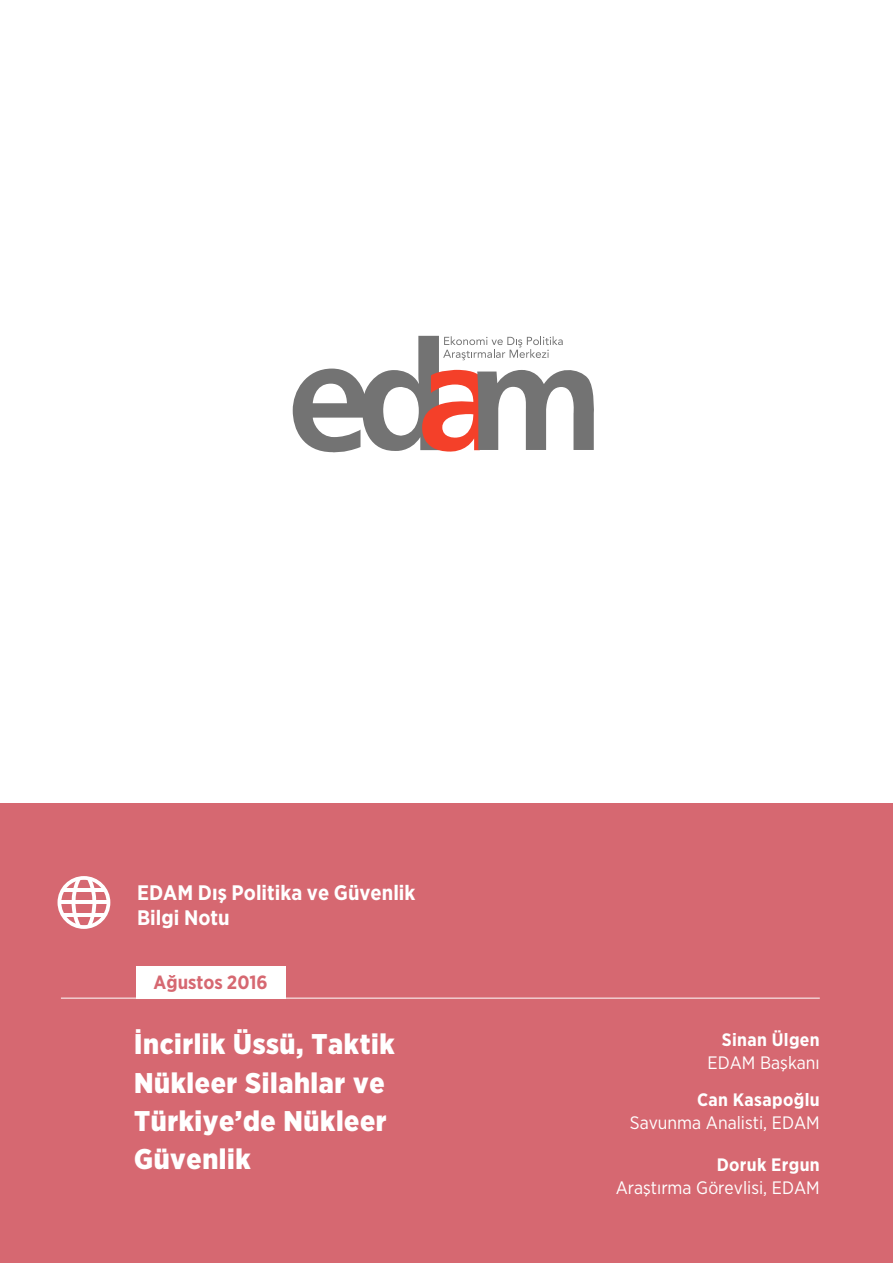
<style>
.page{position:relative;width:893px;height:1263px;background:#fff}
.page>*{position:absolute;margin:0;border:0;box-sizing:border-box;transform-origin:0 0}
.t1{font:900 28.5px/38.4px "Gotham Narrow";letter-spacing:.02em;color:#fff}
.t2{font:700 21px/25.2px "Gotham Narrow";color:#fff}
.t3{font:700 19.05px "Gotham Narrow";color:#d66871}
.t4{font:18px/22.8px "Gotham Narrow";color:#fff;text-align:right}
.s1{font-weight:700}
</style>
<div class="page">
<div style="left:0;top:804px;width:893px;height:459px;background:#d66871"></div>
<div style="left:136px;top:966px;width:150px;height:32px;background:#fff"></div>
<hr style="left:61px;top:998px;width:759px;height:1px;background:#fff">
<svg style="left:293px;top:336px;width:301px;height:117px"></svg>
<svg style="left:58px;top:876px;width:52px;height:53px"></svg>
<hr style="left:63px;top:888px;width:42px;height:4px;background:#fff">
<hr style="left:59px;top:900px;width:49px;height:4px;background:#fff">
<hr style="left:63px;top:913px;width:42px;height:3px;background:#fff">
<p class="t2" style="left:137px;top:880px;width:280px">EDAM Dış Politika ve Güvenlik<br>Bilgi Notu</p>
<p class="t3" style="left:154px;top:970px;width:116px">Ağustos 2016</p>
<p class="t1" style="left:134px;top:1024px;width:262px">İncirlik Üssü, Taktik<br>Nükleer Silahlar ve<br>Türkiye’de Nükleer<br>Güvenlik</p>
<p class="t4" style="left:708px;top:1028px;width:114px"><span class="s1">Sinan Ülgen<br></span>EDAM Başkanı</p>
<p class="t4" style="left:630px;top:1088px;width:191px"><span class="s1">Can Kasapoğlu<br></span>Savunma Analisti, EDAM</p>
<p class="t4" style="left:616px;top:1153px;width:206px"><span class="s1">Doruk Ergun<br></span>Araştırma Görevlisi, EDAM</p>
</div>
